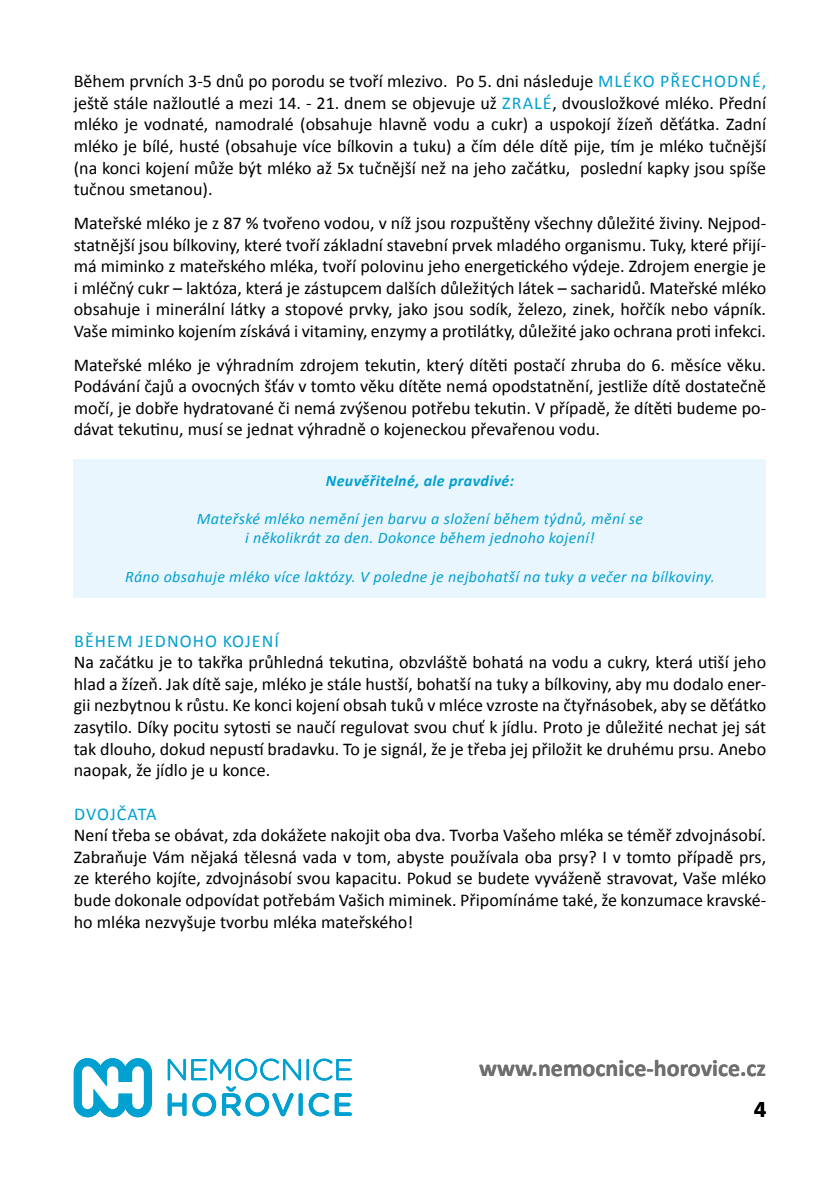
<style>
.page{position:relative;width:840px;height:1191px;background:#fff}
.page>*{position:absolute;margin:0;border:0;box-sizing:border-box;transform-origin:0 0}
.t1{font:700 24px "Calibri";color:#706f6f}
.t2{font:700 24px "Calibri";color:#000}
.t3{font:18px/21.6px "Calibri";color:#000;text-align:justify}
.t4{font:18px "Calibri";letter-spacing:.06em;color:#00a0d1}
.t5{font:italic 16px/19.2px "Calibri";letter-spacing:.02em;color:#00a0d1;text-align:center}
.t6{font:italic 700 16px "Calibri";letter-spacing:.02em;color:#00a0d1}
.s1{color:#00a0d1}
</style>
<div class="page">
<svg style="left:74px;top:1058px;width:78px;height:59px"></svg>
<svg style="left:168px;top:1058px;width:183px;height:22px"></svg>
<svg style="left:168px;top:1086px;width:183px;height:30px"></svg>
<div style="left:74px;top:459px;width:691px;height:139px;background:#eaf6fe"></div>
<p class="t3" style="left:74px;top:70px;width:693px">Během prvních 3-5 dnů po porodu se tvoří mlezivo. Po 5. dni následuje <span class="s1">mléko p řech odn é, </span>ještě stále nažloutlé a mezi 14. - 21. dnem se objevuje už <span class="s1">zralé</span>, dvousložkové mléko. Přední mléko je vodnaté, namodralé (obsahuje hlavně vodu a cukr) a uspokojí žízeň děťátka. Zadní mléko je bílé, husté (obsahuje více bílkovin a tuku) a čím déle dítě pije, tím je mléko tučnější (na konci kojení může být mléko až 5x tučnější než na jeho začátku, poslední kapky jsou spíše tučnou smetanou).</p>
<p class="t3" style="left:74px;top:212px;width:693px">M ateřské mléko je z 87 % tvořeno vodou, v níž jsou rozpuštěny všechny důležité živiny. Nejpod&shy;statnější jsou bílkoviny, které tvoří základní stavební prvek mladého organismu. Tuky, které přijí&shy;má miminko z mateřského mléka, tvoří polovinu jeho energetického výdeje. Zdrojem energie je i mléčný cukr – laktóza, která je zástupcem dalších důležitých látek – sacharidů. Mateřské mléko obsahuje i minerální látky a stopové prvky, jako jsou sodík, železo, zinek, hořčík nebo vápník.<br>Vaše miminko kojením získává i vitaminy, enzymy a protilátky, důležité jako ochrana proti infekci.</p>
<p class="t3" style="left:74px;top:353px;width:693px">M ateřské mléko je výhradním zdrojem tekutin, který dítěti postačí zhruba do 6. měsíce věku.<br>Podávání čajů a ovocných šťáv v tomto věku dítěte nemá opodstatnění, jestliže dítě dostatečně močí, je dobře hydratované či nemá zvýšenou potřebu tekutin. V případě, že dítěti budeme po&shy;dávat tekutinu, musí se jednat výhradně o kojeneckou převařenou vodu.</p>
<p class="t6" style="left:325px;top:469px;width:190px">Neuvěřitelné, ale pravdivé:</p>
<p class="t5" style="left:197px;top:508px;width:447px">Mateřské mléko nemění jen barvu a složení během týdnů, mění se i několikrát za den. Dokonce během jednoho kojení!</p>
<p class="t5" style="left:125px;top:566px;width:591px">Ráno obsahuje mléko více laktózy. V poledne je nejbohatší na tuky a večer na bílkoviny.</p>
<p class="t4" style="left:74px;top:628px;width:206px">Běh em jednoho kojení</p>
<p class="t3" style="left:74px;top:651px;width:693px">Na začátku je to takřka průhledná tekutina, obzvláště bohatá na vodu a cukry, která utiší jeho hlad a žízeň. Jak dítě saje, mléko je stále hustší, bohatší na tuky a bílkoviny, aby mu dodalo ener&shy;gii nezbytnou k růstu. Ke konci kojení obsah tuků v mléce vzroste na čtyřnásobek, aby se děťátko zasytilo. Díky pocitu sytosti se naučí regulovat svou chuť k jídlu. Proto je důležité nechat jej sát tak dlouho, dokud nepustí bradavku. To je signál, že je třeba jej přiložit ke druhému prsu. Anebo naopak, že jídlo je u konce.</p>
<p class="t4" style="left:74px;top:801px;width:84px">Dvojčata</p>
<p class="t3" style="left:74px;top:824px;width:693px">Není třeba se obávat, zda dokážete nakojit oba dva. Tvorba Vašeho mléka se téměř zdvojnásobí.<br>Zabraňuje Vám nějaká tělesná vada v tom, abyste používala oba prsy? I v tomto případě prs, ze kterého kojíte, zdvojnásobí svou kapacitu. Pokud se budete vyváženě stravovat, Vaše mléko bude dokonale odpovídat potřebám Vašich miminek. Připomínáme také, že konzumace kravské&shy;ho mléka nezvyšuje tvorbu mléka mateřského!</p>
<h1 class="t1" style="left:479px;top:1051px;width:288px">www.nemocnice-horovice.cz</h1>
<h1 class="t2" style="left:753px;top:1092px;width:14px">4</h1>
</div>
